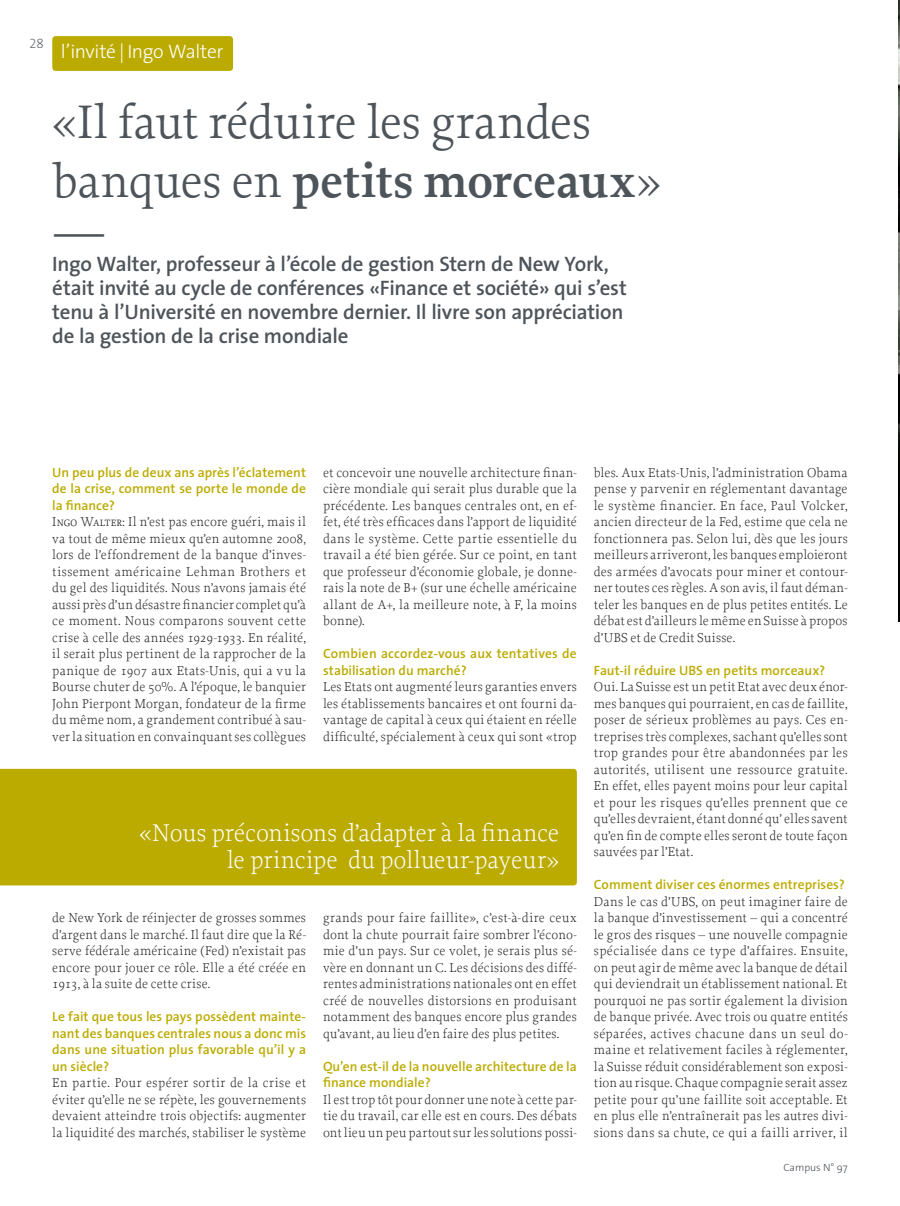
<style>
.page{position:relative;width:900px;height:1206px;background:#fff}
.page>*{position:absolute;margin:0;border:0;box-sizing:border-box;transform-origin:0 0}
.t1{font:49.5px/59.4px "Proforma";letter-spacing:-.005em;color:#4d545a}
.t2{font:italic 500 49.5px "Proforma";color:#4d545a}
.t3{font:300 25.5px/27px "Proforma";letter-spacing:-.01em;color:#fff;text-align:right}
.t4{font:600 21px/24px "The Sans";letter-spacing:-.01em;color:#4d545a}
.t5{font:300 19.5px "The Sans";letter-spacing:-.025em;color:#fff}
.t6{font:300 13.5px/16.5px "Proforma";letter-spacing:.015em;color:#231f20;text-align:justify}
.t7{font:600 13.5px/16.5px "The Sans";letter-spacing:.005em;color:#bbab01;text-align:justify}
.t8{font:13.5px "The Sans Extra Light Caps";color:#4d545a}
.t9{font:300 10.5px "The Sans";color:#4d545a}
.s1{font-weight:600}
.s2{font-family:"Proforma Light SC";font-weight:400}
</style>
<div class="page">
<div style="left:52px;top:36px;width:181px;height:35px;background:#bbab01;border-radius:3px"></div>
<img style="left:898px;top:2px;width:2px;height:620px">
<div style="left:0;top:769px;width:577px;height:116px;background:#bbab01"></div>
<p class="t8" style="left:30px;top:33px;width:16px">28</p>
<h3 class="t5" style="left:61px;top:35px;width:164px">l’invité | Ingo Walter</h3>
<h1 class="t1" style="left:52px;top:91px;width:610px">«Il faut réduire les grandes banques en <span class="s1">petits morceaux</span>»</h1>
<h1 class="t2" style="left:52px;top:199px;width:51px">—</h1>
<h3 class="t4" style="left:52px;top:251px;width:576px">Ingo Walter, professeur à l’école de gestion Stern de New York, était invité au cycle de conférences «Finance et société» qui s’est tenu à l’Université en novembre dernier. Il livre son appréciation de la gestion de la crise mondiale</h3>
<p class="t7" style="left:52px;top:464px;width:255px">Un peu plus de deux ans après l’éclatement de la crise, comment se porte le monde de la finance?</p>
<p class="t6" style="left:52px;top:513px;width:255px"><span class="s2">Ingo Walter:</span> Il n’est pas encore guéri, mais il va tout de même mieux qu’en automne 2008, lors de l’effondrement de la banque d’inves&shy;tissement américaine Lehman Brothers et du gel des liquidités. Nous n’avons jamais été aussi près d’un désastre financier complet qu’à ce moment. Nous comparons souvent cette crise à celle des années 1929-1933. En réalité, il serait plus pertinent de la rapprocher de la panique de 1907 aux Etats-Unis, qui a vu la Bourse chuter de 50%. A l’époque, le banquier John Pierpont Morgan, fondateur de la firme du même nom, a grandement contribué à sau&shy;ver la situation en convainquant ses collègues</p>
<p class="t6" style="left:323px;top:464px;width:255px">et concevoir une nouvelle architecture finan&shy;cière mondiale qui serait plus durable que la précédente. Les banques centrales ont, en ef&shy;fet, été très efficaces dans l’apport de liquidité dans le système. Cette partie essentielle du travail a été bien gérée. Sur ce point, en tant que professeur d’économie globale, je donne&shy;rais la note de B+ (sur une échelle américaine allant de A+, la meilleure note, à F, la moins bonne).</p>
<p class="t7" style="left:323px;top:645px;width:255px">Combien accordez-vous aux tentatives de stabilisation du marché?</p>
<p class="t6" style="left:323px;top:678px;width:255px">Les Etats ont augmenté leurs garanties envers les établissements bancaires et ont fourni da&shy;vantage de capital à ceux qui étaient en réelle difficulté, spécialement à ceux qui sont «trop</p>
<h2 class="t3" style="left:139px;top:819px;width:421px">«Nous préconisons d’adapter à la finance le principe du pollueur-payeur»</h2>
<p class="t6" style="left:52px;top:909px;width:255px">de New York de réinjecter de grosses sommes d’argent dans le marché. Il faut dire que la Ré&shy;serve fédérale américaine (Fed) n’existait pas encore pour jouer ce rôle. Elle a été créée en 1913, à la suite de cette crise.</p>
<p class="t7" style="left:52px;top:1008px;width:255px">Le fait que tous les pays possèdent mainte&shy;nant des banques centrales nous a donc mis dans une situation plus favorable qu’il y a un siècle?</p>
<p class="t6" style="left:52px;top:1074px;width:255px">En partie. Pour espérer sortir de la crise et éviter qu’elle ne se répète, les gouvernements devaient atteindre trois objectifs: augmenter la liquidité des marchés, stabiliser le système</p>
<p class="t6" style="left:323px;top:909px;width:255px">grands pour faire faillite», c’est-à-dire ceux dont la chute pourrait faire sombrer l’écono&shy;mie d’un pays. Sur ce volet, je serais plus sé&shy;vère en donnant un C. Les décisions des diffé&shy;rentes administrations nationales ont en effet créé de nouvelles distorsions en produisant notamment des banques encore plus grandes qu’avant, au lieu d’en faire des plus petites.</p>
<p class="t7" style="left:323px;top:1057px;width:255px">Qu’en est-il de la nouvelle architecture de la finance mondiale?</p>
<p class="t6" style="left:323px;top:1091px;width:255px">Il est trop tôt pour donner une note à cette par&shy;tie du travail, car elle est en cours. Des débats ont lieu un peu partout sur les solutions possi-</p>
<p class="t6" style="left:594px;top:464px;width:255px">bles. Aux Etats-Unis, l’administration Obama pense y parvenir en réglementant davantage le système financier. En face, Paul Volcker, ancien directeur de la Fed, estime que cela ne fonctionnera pas. Selon lui, dès que les jours meilleurs arriveront, les banques emploieront des armées d’avocats pour miner et contour&shy;ner toutes ces règles. A son avis, il faut déman&shy;teler les banques en de plus petites entités. Le débat est d’ailleurs le même en Suisse à propos d’UBS et de Credit Suisse.</p>
<p class="t7" style="left:594px;top:661px;width:233px">Faut-il réduire UBS en petits morceaux?</p>
<p class="t6" style="left:594px;top:678px;width:255px">Oui. La Suisse est un petit Etat avec deux énor&shy;mes banques qui pourraient, en cas de faillite, poser de sérieux problèmes au pays. Ces en&shy;treprises très complexes, sachant qu’elles sont trop grandes pour être abandonnées par les autorités, utilisent une ressource gratuite.<br>En effet, elles payent moins pour leur capital et pour les risques qu’elles prennent que ce qu’elles devraient, étant donné qu’ elles savent qu’en fin de compte elles seront de toute façon sauvées par l’Etat.</p>
<p class="t7" style="left:594px;top:876px;width:252px">Comment diviser ces énormes entreprises?</p>
<p class="t6" style="left:594px;top:893px;width:255px">Dans le cas d’UBS, on peut imaginer faire de la banque d’investissement – qui a concentré le gros des risques – une nouvelle compagnie spécialisée dans ce type d’affaires. Ensuite, on peut agir de même avec la banque de détail qui deviendrait un établissement national. Et pourquoi ne pas sortir également la division de banque privée. Avec trois ou quatre entités séparées, actives chacune dans un seul do&shy;maine et relativement faciles à réglementer, la Suisse réduit considérablement son exposi&shy;tion au risque. Chaque compagnie serait assez petite pour qu’une faillite soit acceptable. Et en plus elle n’entraînerait pas les autres divi&shy;sions dans sa chute, ce qui a failli arriver, il</p>
<p class="t9" style="left:783px;top:1158px;width:66px">Campus N° 97</p>
</div>
